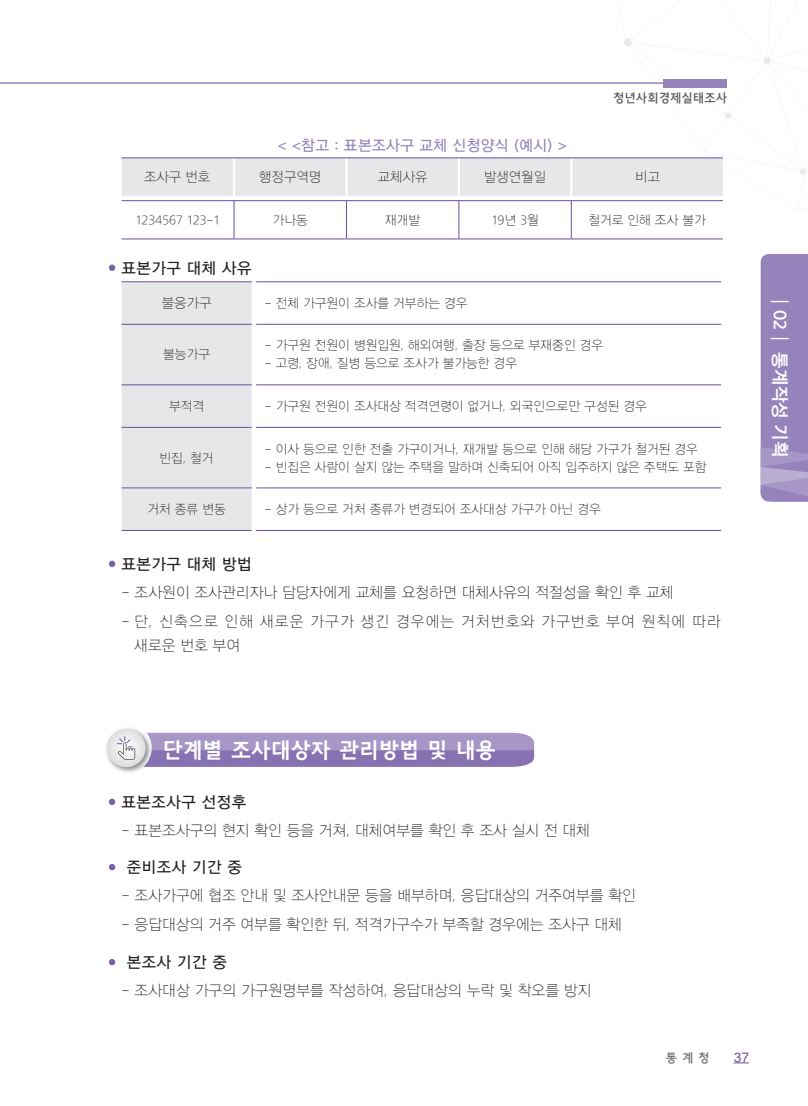
<style>
.page{position:relative;width:808px;height:1106px;background:#fff}
.page>*{position:absolute;margin:0;border:0;box-sizing:border-box;transform-origin:0 0}
.개요_밑_일반현황_정고딕160__14{font:21px "The Jung 160";color:#fff}
.t1{font:18px "THE Lux Go B U";color:#fff}
.개발목적_밑_본문글자_명품고딕L_10{font:15.75px "THE Lux Go M U";letter-spacing:.03em;color:#231f20}
.명품고딕L_10pt__행간16pt{font:15px "THE Lux Go";color:#231f20}
.명품고딕L_10pt__행간16pt-2{font:15px "THE Lux Go";letter-spacing:.07em;color:#231f20}
.명품고딕L_10pt__행간16pt-3{font:15px "THE Lux Go M U";letter-spacing:.02em;color:#9783bc}
.표_명품고딕L_9pt_왼쪽정렬{font:13.5px "THE Lux Go";color:#231f20}
.부록_항목정의서_표안_명품고딕L_8{font:12.75px "THE Lux Go";color:#231f20}
.표_명품고딕L_9pt_왼쪽정렬-2{font:12.75px "THE Lux Go";color:#231f20}
.t2{font:12px "The Jung 150";color:#57585a}
.t3{font:12px "The Jung 150";color:#6c6d70}
.t4{font:12px "The Jung 150";color:#6b4f9e}
</style>
<div class="page">
<svg style="left:734px;top:1062px;width:15px;height:1px"></svg>
<svg style="left:599px;top:38px;width:208px;height:173px"></svg>
<div style="left:663px;top:79px;width:64px;height:8px;background:#9783bc"></div>
<hr style="left:1px;top:82px;width:676px;height:2px;background:#9482ba">
<svg style="left:760px;top:254px;width:48px;height:247px;background:#9c8abf"></svg>
<div style="left:122px;top:158px;width:601px;height:38px;background:#e6e7e9"></div>
<hr style="left:346px;top:201px;width:1px;height:37px;background:#6b4f9e">
<hr style="left:459px;top:201px;width:1px;height:37px;background:#6b4f9e">
<hr style="left:571px;top:201px;width:1px;height:37px;background:#6b4f9e">
<hr style="left:233px;top:158px;width:2px;height:38px;background:#fff">
<hr style="left:345px;top:158px;width:3px;height:38px;background:#fff">
<hr style="left:458px;top:158px;width:2px;height:38px;background:#fff">
<hr style="left:570px;top:158px;width:2px;height:38px;background:#fff">
<hr style="left:122px;top:157px;width:112px;height:1px;background:#6b4f9e">
<hr style="left:234px;top:157px;width:112px;height:1px;background:#6b4f9e">
<hr style="left:346px;top:157px;width:113px;height:1px;background:#6b4f9e">
<hr style="left:459px;top:157px;width:112px;height:1px;background:#6b4f9e">
<hr style="left:571px;top:157px;width:152px;height:1px;background:#6b4f9e">
<hr style="left:234px;top:201px;width:1px;height:37px;background:#6b4f9e">
<hr style="left:122px;top:238px;width:112px;height:1px;background:#6b4f9e">
<hr style="left:234px;top:238px;width:112px;height:1px;background:#6b4f9e">
<hr style="left:346px;top:238px;width:113px;height:1px;background:#6b4f9e">
<hr style="left:459px;top:238px;width:112px;height:1px;background:#6b4f9e">
<hr style="left:571px;top:238px;width:152px;height:1px;background:#6b4f9e">
<hr style="left:122px;top:200px;width:112px;height:1px;background:#6b4f9e">
<hr style="left:234px;top:200px;width:112px;height:1px;background:#6b4f9e">
<hr style="left:346px;top:200px;width:113px;height:1px;background:#6b4f9e">
<hr style="left:459px;top:200px;width:112px;height:1px;background:#6b4f9e">
<hr style="left:571px;top:200px;width:152px;height:1px;background:#6b4f9e">
<div style="left:109px;top:264px;width:6px;height:7px;background:#7960a8;border-radius:50%"></div>
<div style="left:122px;top:282px;width:130px;height:248px;background:#e6e7e9"></div>
<hr style="left:122px;top:281px;width:130px;height:1px;background:#6b4f9e">
<hr style="left:122px;top:530px;width:130px;height:1px;background:#6b4f9e">
<hr style="left:122px;top:324px;width:130px;height:1px;background:#6b4f9e">
<hr style="left:122px;top:384px;width:130px;height:1px;background:#6b4f9e">
<hr style="left:122px;top:427px;width:130px;height:1px;background:#6b4f9e">
<hr style="left:122px;top:487px;width:130px;height:1px;background:#6b4f9e">
<hr style="left:256px;top:281px;width:465px;height:1px;background:#6b4f9e">
<hr style="left:256px;top:530px;width:465px;height:1px;background:#6b4f9e">
<hr style="left:256px;top:324px;width:465px;height:1px;background:#6b4f9e">
<hr style="left:256px;top:384px;width:465px;height:1px;background:#6b4f9e">
<hr style="left:256px;top:427px;width:465px;height:1px;background:#6b4f9e">
<hr style="left:256px;top:487px;width:465px;height:1px;background:#6b4f9e">
<div style="left:109px;top:560px;width:6px;height:7px;background:#7960a8;border-radius:50%"></div>
<div style="left:109px;top:798px;width:6px;height:7px;background:#7960a8;border-radius:50%"></div>
<svg style="left:109px;top:864px;width:6px;height:6px"></svg>
<svg style="left:109px;top:959px;width:6px;height:6px"></svg>
<div style="left:104px;top:726px;width:48px;height:48px;background:#6c6d70;opacity:.75"></div>
<div style="left:107px;top:729px;width:39px;height:38px;background:#e1e2e4;border-radius:19px"></div>
<svg style="left:117px;top:733px;width:417px;height:34px;background:#9d8cbf"></svg>
<p class="명품고딕L_10pt__행간16pt-3" style="left:278px;top:138px;width:291px">&lt; &lt;참고 : 표본조사구 교체 신청양식 (예시) &gt;</p>
<p class="t2" style="left:613px;top:91px;width:115px">청년사회경제실태조사</p>
<p class="표_명품고딕L_9pt_왼쪽정렬" style="left:144px;top:170px;width:68px">조사구 번호</p>
<p class="표_명품고딕L_9pt_왼쪽정렬" style="left:259px;top:170px;width:64px">행정구역명</p>
<p class="표_명품고딕L_9pt_왼쪽정렬" style="left:378px;top:170px;width:51px">교체사유</p>
<p class="표_명품고딕L_9pt_왼쪽정렬" style="left:484px;top:170px;width:64px">발생연월일</p>
<p class="표_명품고딕L_9pt_왼쪽정렬" style="left:635px;top:170px;width:26px">비고</p>
<p class="부록_항목정의서_표안_명품고딕L_8" style="left:135px;top:213px;width:86px">1234567 123-1</p>
<p class="부록_항목정의서_표안_명품고딕L_8" style="left:273px;top:213px;width:37px">가나동</p>
<p class="부록_항목정의서_표안_명품고딕L_8" style="left:385px;top:213px;width:37px">재개발</p>
<p class="부록_항목정의서_표안_명품고딕L_8" style="left:491px;top:213px;width:49px">19년 3월</p>
<p class="부록_항목정의서_표안_명품고딕L_8" style="left:588px;top:213px;width:119px">철거로 인해 조사 불가</p>
<p class="개발목적_밑_본문글자_명품고딕L_10" style="left:122px;top:259px;width:132px">표본가구 대체 사유</p>
<p class="표_명품고딕L_9pt_왼쪽정렬" style="left:162px;top:296px;width:51px">불응가구</p>
<p class="표_명품고딕L_9pt_왼쪽정렬-2" style="left:265px;top:296px;width:204px">- 전체 가구원이 조사를 거부하는 경우</p>
<p class="부록_항목정의서_표안_명품고딕L_8" style="left:163px;top:348px;width:48px">불능가구</p>
<p class="부록_항목정의서_표안_명품고딕L_8" style="left:265px;top:339px;width:340px">- 가구원 전원이 병원입원, 해외여행, 출장 등으로 부재중인 경우</p>
<p class="부록_항목정의서_표안_명품고딕L_8" style="left:265px;top:357px;width:254px">- 고령, 장애, 질병 등으로 조사가 불가능한 경우</p>
<p class="부록_항목정의서_표안_명품고딕L_8" style="left:169px;top:399px;width:37px">부적격</p>
<p class="부록_항목정의서_표안_명품고딕L_8" style="left:265px;top:399px;width:384px">- 가구원 전원이 조사대상 적격연령이 없거나, 외국인으로만 구성된 경우</p>
<p class="부록_항목정의서_표안_명품고딕L_8" style="left:160px;top:451px;width:56px">빈집, 철거</p>
<p class="부록_항목정의서_표안_명품고딕L_8" style="left:265px;top:442px;width:435px">- 이사 등으로 인한 전출 가구이거나, 재개발 등으로 인해 해당 가구가 철거된 경우</p>
<p class="부록_항목정의서_표안_명품고딕L_8" style="left:265px;top:460px;width:443px">- 빈집은 사람이 살지 않는 주택을 말하며 신축되어 아직 입주하지 않은 주택도 포함</p>
<p class="부록_항목정의서_표안_명품고딕L_8" style="left:147px;top:502px;width:80px">거처 종류 변동</p>
<p class="부록_항목정의서_표안_명품고딕L_8" style="left:265px;top:502px;width:338px">- 상가 등으로 거처 종류가 변경되어 조사대상 가구가 아닌 경우</p>
<p class="개발목적_밑_본문글자_명품고딕L_10" style="left:122px;top:555px;width:132px">표본가구 대체 방법</p>
<p class="명품고딕L_10pt__행간16pt" style="left:122px;top:584px;width:553px">- 조사원이 조사관리자나 담당자에게 교체를 요청하면 대체사유의 적절성을 확인 후 교체</p>
<p class="명품고딕L_10pt__행간16pt-2" style="left:122px;top:613px;width:601px">- 단, 신축으로 인해 새로운 가구가 생긴 경우에는 거처번호와 가구번호 부여 원칙에 따라</p>
<p class="명품고딕L_10pt__행간16pt" style="left:134px;top:637px;width:107px">새로운 번호 부여</p>
<h2 class="t1" style="left:789px;top:293px;width:166px;rotate:90deg">┃02┃ 통계작성 기획</h2>
<p class="개요_밑_일반현황_정고딕160__14" style="left:163px;top:738px;width:334px">단계별 조사대상자 관리방법 및 내용</p>
<p class="개발목적_밑_본문글자_명품고딕L_10" style="left:122px;top:793px;width:126px">표본조사구 선정후</p>
<p class="명품고딕L_10pt__행간16pt" style="left:122px;top:822px;width:470px">- 표본조사구의 현지 확인 등을 거쳐, 대체여부를 확인 후 조사 실시 전 대체</p>
<p class="개발목적_밑_본문글자_명품고딕L_10" style="left:127px;top:858px;width:117px">준비조사 기간 중</p>
<p class="명품고딕L_10pt__행간16pt" style="left:122px;top:887px;width:516px">- 조사가구에 협조 안내 및 조사안내문 등을 배부하며, 응답대상의 거주여부를 확인</p>
<p class="명품고딕L_10pt__행간16pt" style="left:122px;top:916px;width:502px">- 응답대상의 거주 여부를 확인한 뒤, 적격가구수가 부족할 경우에는 조사구 대체</p>
<p class="개발목적_밑_본문글자_명품고딕L_10" style="left:127px;top:953px;width:102px">본조사 기간 중</p>
<p class="명품고딕L_10pt__행간16pt" style="left:122px;top:982px;width:471px">- 조사대상 가구의 가구원명부를 작성하여, 응답대상의 누락 및 착오를 방지</p>
<p class="t3" style="left:666px;top:1051px;width:45px">통 계 청</p>
<p class="t4" style="left:734px;top:1051px;width:17px">37</p>
</div>
